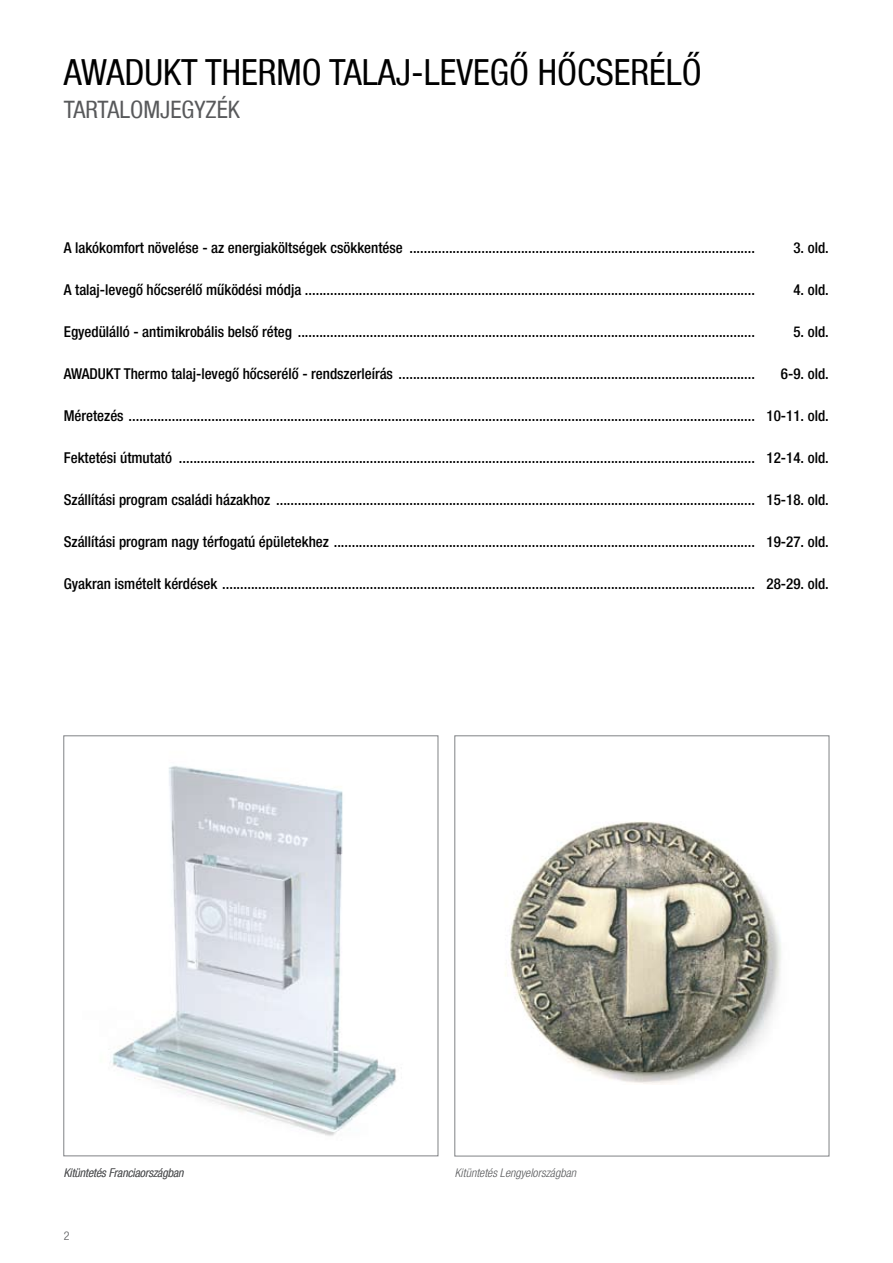
<style>
.page{position:relative;width:893px;height:1263px;background:#fff}
.page>*{position:absolute;margin:0;border:0;box-sizing:border-box;transform-origin:0 0}
.t1{font:condensed 36px "Helvetica Neue LT Com";color:#000}
.t2{font:condensed 24px "Helvetica Neue LT Com";color:#58595b}
.t3{font:500 condensed 15px "Helvetica Neue LT Com";color:#000}
.t4{font:italic 300 condensed 12px "Helvetica Neue LT Com";color:#58595b}
.t5{font:300 condensed 12px "Helvetica Neue LT Com";color:#58595b}
</style>
<div class="page">
<img style="left:110px;top:766px;width:286px;height:370px">
<img style="left:505px;top:821px;width:276px;height:263px">
<h1 class="t1" style="left:64px;top:51px;width:639px">AWADUKT THERMO TALAJ-LEVEGŐ HŐCSERÉLŐ</h1>
<h2 class="t2" style="left:64px;top:95px;width:23px">TARTA</h2>
<h2 class="t2" style="left:119px;top:95px;width:121px">LOMJEGYZÉK</h2>
<p class="t3" style="left:64px;top:238px;width:693px">A lakókomfort növelése - az energiaköltségek csökkentése ................................................................................................</p>
<p class="t3" style="left:793px;top:238px;width:37px">3. old.</p>
<p class="t3" style="left:64px;top:280px;width:693px">A talaj-levegő hőcserélő működési módja .............................................................................................................................</p>
<p class="t3" style="left:793px;top:280px;width:37px">4. old.</p>
<p class="t3" style="left:64px;top:322px;width:693px">Egyedülálló - antimikrobális belső réteg ...............................................................................................................................</p>
<p class="t3" style="left:793px;top:322px;width:37px">5. old.</p>
<p class="t3" style="left:64px;top:364px;width:693px">AWADUKT Thermo talaj-levegő hőcserélő - rendszerleírás ...................................................................................................</p>
<p class="t3" style="left:781px;top:364px;width:49px">6-9. old.</p>
<p class="t3" style="left:64px;top:406px;width:767px">Méretezés .............................................................................................................................................................................. 10-11. old.</p>
<p class="t3" style="left:64px;top:448px;width:767px">Fektetési útmutató ................................................................................................................................................................ 12-14. old.</p>
<p class="t3" style="left:64px;top:490px;width:767px">Szállítási program családi házakhoz ..................................................................................................................................... 15-18. old.</p>
<p class="t3" style="left:64px;top:532px;width:767px">Szállítási program nagy térfogatú épületekhez ..................................................................................................................... 19-27. old.</p>
<p class="t3" style="left:64px;top:574px;width:767px">Gyakran ismételt kérdések .................................................................................................................................................... 28-29. old.</p>
<p class="t4" style="left:64px;top:1165px;width:121px">Kitüntetés Franciaországban</p>
<p class="t4" style="left:455px;top:1165px;width:123px">Kitüntetés Lengyelországban</p>
<p class="t5" style="left:64px;top:1228px;width:7px">2</p>
</div>
